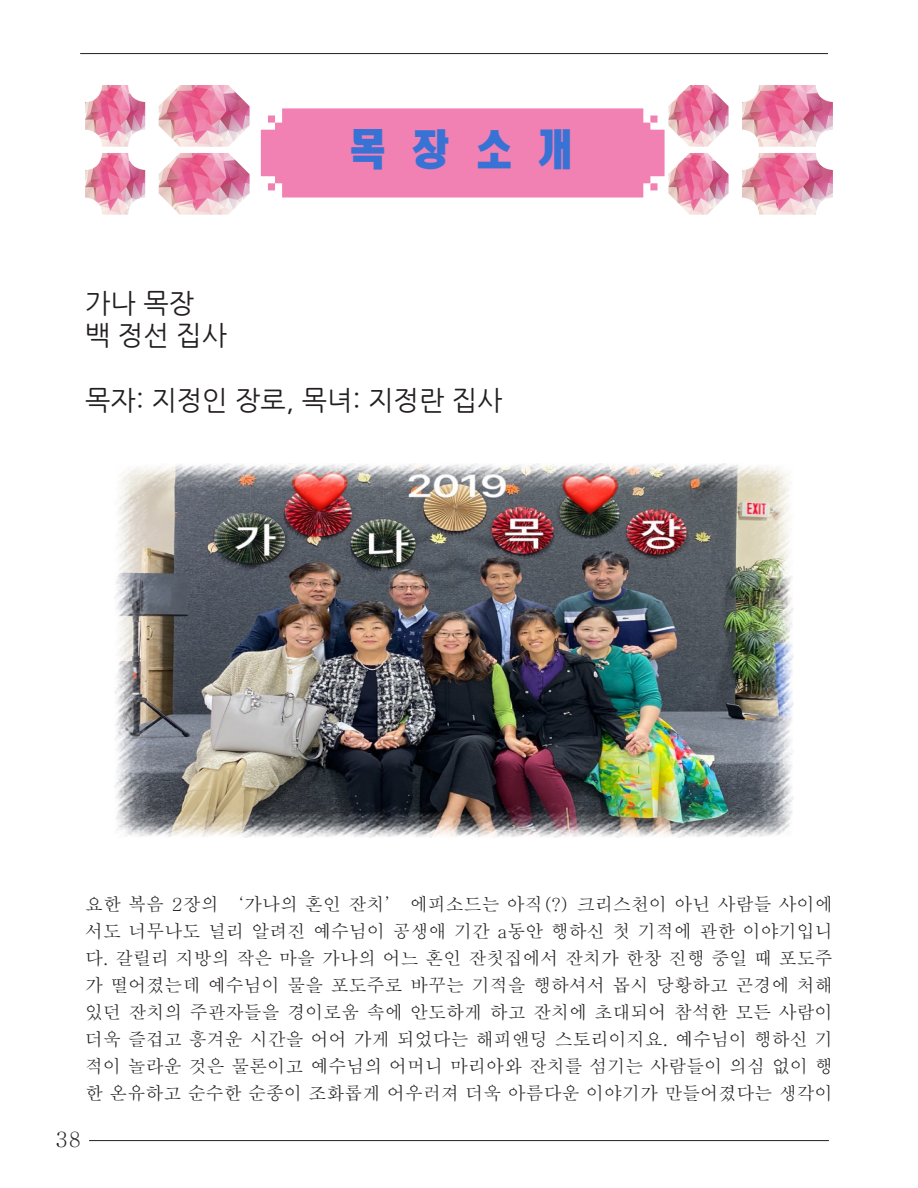
<style>
.page{position:relative;width:918px;height:1188px;background:#fff}
.page>*{position:absolute;margin:0;border:0;box-sizing:border-box;transform-origin:0 0}
.t1{font:45px "JCH Ead A";color:#3972d5}
.t2{font:27px "Nanum Gothic";color:#231f20}
.t3{font:500 21px "Adobe Myungjo Std";color:#231f20}
.t4{font:500 18px/27px "Adobe Myungjo Std";color:#231f20;text-align:justify}
</style>
<div class="page">
<hr style="left:80px;top:53px;width:748px;height:1px;background:#231f20">
<hr style="left:89px;top:1140px;width:740px;height:1px;background:#231f20">
<img style="left:115px;top:463px;width:678px;height:375px">
<img style="left:85px;top:85px;width:60px;height:62px">
<img style="left:668px;top:85px;width:61px;height:62px">
<img style="left:85px;top:153px;width:60px;height:62px">
<img style="left:668px;top:153px;width:61px;height:62px">
<img style="left:159px;top:85px;width:91px;height:62px">
<img style="left:742px;top:85px;width:91px;height:62px">
<img style="left:159px;top:153px;width:91px;height:62px">
<img style="left:742px;top:153px;width:91px;height:62px">
<div style="left:261px;top:108px;width:404px;height:90px;background:#f181b2"></div>
<p class="t1" style="left:347px;top:126px;width:231px">목 장 소 개</p>
<p class="t2" style="left:85px;top:290px;width:111px">가나 목장</p>
<p class="t2" style="left:85px;top:323px;width:144px">백 정선 집사</p>
<p class="t2" style="left:85px;top:387px;width:419px">목자: 지정인 장로, 목녀: 지정란 집사</p>
<p class="t4" style="left:85px;top:891px;width:749px">요한 복음 2장의 ‘가나의 혼인 잔치’ 에피소드는 아직(?) 크리스천이 아닌 사람들 사이에 서도 너무나도 널리 알려진 예수님이 공생애 기간 a동안 행하신 첫 기적에 관한 이야기입니 다. 갈릴리 지방의 작은 마을 가나의 어느 혼인 잔칫집에서 잔치가 한창 진행 중일 때 포도주 가 떨어졌는데 예수님이 물을 포도주로 바꾸는 기적을 행하셔서 몹시 당황하고 곤경에 처해 있던 잔치의 주관자들을 경이로움 속에 안도하게 하고 잔치에 초대되어 참석한 모든 사람이 더욱 즐겁고 흥겨운 시간을 어어 가게 되었다는 해피앤딩 스토리이지요. 예수님이 행하신 기 적이 놀라운 것은 물론이고 예수님의 어머니 마리아와 잔치를 섬기는 사람들이 의심 없이 행 한 온유하고 순수한 순종이 조화롭게 어우러져 더욱 아름다운 이야기가 만들어졌다는 생각이</p>
<p class="t3" style="left:55px;top:1129px;width:28px">38</p>
</div>
